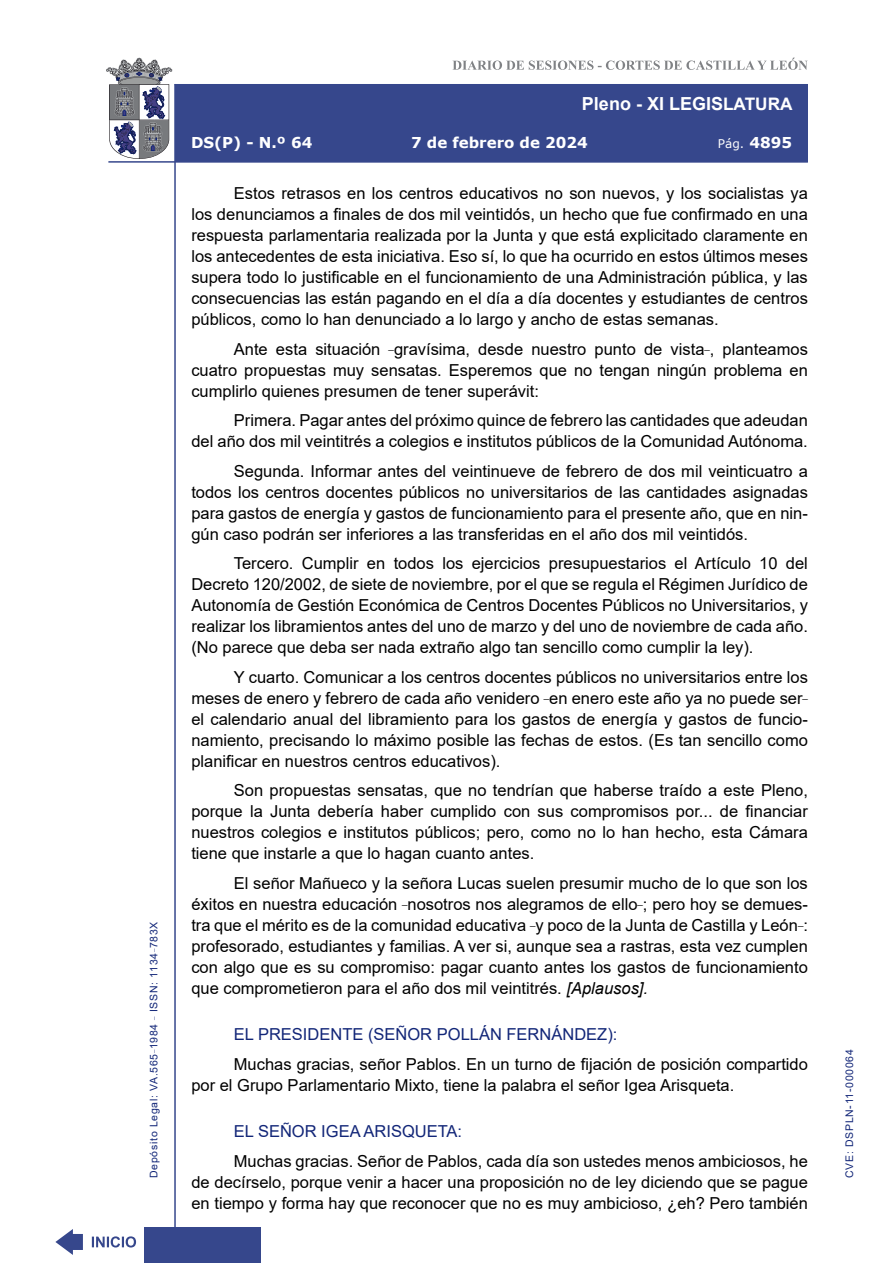
<style>
.page{position:relative;width:893px;height:1263px;background:#fff}
.page>*{position:absolute;margin:0;border:0;box-sizing:border-box;transform-origin:0 0}
.t1{font:700 18px "Arial";color:#fff}
.t2{font:16.5px/21px "Arial";color:#000;text-align:justify}
.Orador{font:16.5px "Arial";color:#122678}
.t3{font:700 15px "Verdana";color:#fff}
.t4{font:12px "Verdana";color:#fff}
.t5{font:10.5px "Arial";letter-spacing:.065em;color:#122678}
.s1{font-size:17.25px}
.s2{font-weight:700;font-size:15px}
.s3{font-style:italic}
</style>
<div class="page">
<svg style="left:452px;top:58px;width:356px;height:12px"></svg>
<hr style="left:174px;top:84px;width:2px;height:1179px;background:#36478c">
<div style="left:144px;top:1227px;width:117px;height:36px;background:#36478c"></div>
<div style="left:175px;top:84px;width:633px;height:78px;background:#36478c"></div>
<hr style="left:108px;top:161px;width:700px;height:2px;background:#36478c">
<svg style="left:92px;top:1236px;width:44px;height:11px"></svg>
<svg style="left:55px;top:1229px;width:28px;height:26px"></svg>
<svg style="left:106px;top:58px;width:66px;height:101px"></svg>
<p class="t5" style="left:146px;top:1178px;width:258px;rotate:-90deg">Depósito Legal: VA.565<sup>_</sup>1984 <sup>_</sup> ISSN: 1134<sup>_</sup>783X</p>
<p class="t1" style="left:582px;top:91px;width:212px">Pleno - XI LEGIS<span class="s1">LATURA</span></p>
<p class="t3" style="left:191px;top:132px;width:123px">DS(P) - N.º 64</p>
<p class="t3" style="left:411px;top:132px;width:178px">7 de febrero de 2024</p>
<p class="t4" style="left:718px;top:135px;width:76px">Pág. <span class="s2">4895</span></p>
<p class="t2" style="left:191px;top:183px;width:618px;text-indent:43px">Estos retrasos en los centros educativos no son nuevos, y los socialistas ya los denunciamos a finales de dos mil veintidós, un hecho que fue confirmado en una respuesta parlamentaria realizada por la Junta y que está explicitado claramente en los antecedentes de esta iniciativa. Eso sí, lo que ha ocurrido en estos últimos meses supera todo lo justificable en el funcionamiento de una Administración pública, y las consecuencias las están pagando en el día a día docentes y estudiantes de centros públicos, como lo han denunciado a lo largo y ancho de estas semanas.</p>
<p class="t2" style="left:191px;top:338px;width:618px;text-indent:43px">Ante esta situación <sup>_</sup>gravísima, desde nuestro punto de vista<sup>_</sup>, planteamos cuatro propuestas muy sensatas. Esperemos que no tengan ningún problema en cumplirlo quienes presumen de tener superávit:</p>
<p class="t2" style="left:191px;top:410px;width:618px;text-align:right">Primera. Pagar antes del próximo quince de febrero las cantidades que adeudan<br>del año dos mil veintitrés a colegios e institutos públicos de la Comunidad Autónoma.</p>
<p class="t2" style="left:191px;top:460px;width:618px;text-indent:43px">Segunda. Informar antes del veintinueve de febrero de dos mil veinticuatro a todos los centros docentes públicos no universitarios de las cantidades asignadas para gastos de energía y gastos de funcionamiento para el presente año, que en nin&shy;gún caso podrán ser inferiores a las transferidas en el año dos mil veintidós.</p>
<p class="t2" style="left:191px;top:553px;width:618px;text-indent:43px">Tercero. Cumplir en todos los ejercicios presupuestarios el Artículo 10 del Decreto 120/2002, de siete de noviembre, por el que se regula el Régimen Jurídico de Autonomía de Gestión Económica de Centros Docentes Públicos no Universitarios, y realizar los libramientos antes del uno de marzo y del uno de noviembre de cada año. (No parece que deba ser nada extraño algo tan sencillo como cumplir la ley).</p>
<p class="t2" style="left:191px;top:666px;width:618px;text-indent:43px">Y cuarto. Comunicar a los centros docentes públicos no universitarios entre los meses de enero y febrero de cada año venidero <sup>_</sup>en enero este año ya no puede ser<sup>_ </sup>el calendario anual del libramiento para los gastos de energía y gastos de funcio&shy;namiento, precisando lo máximo posible las fechas de estos. (Es tan sencillo como planificar en nuestros centros educativos).</p>
<p class="t2" style="left:191px;top:780px;width:618px;text-indent:43px">Son propuestas sensatas, que no tendrían que haberse traído a este Pleno, porque la Junta debería haber cumplido con sus compromisos por... de financiar nuestros colegios e institutos públicos; pero, como no lo han hecho, esta Cámara tiene que instarle a que lo hagan cuanto antes.</p>
<p class="t2" style="left:191px;top:872px;width:618px;text-indent:43px">El señor Mañueco y la señora Lucas suelen presumir mucho de lo que son los éxitos en nuestra educación <sup>_</sup>nosotros nos alegramos de ello<sup>_</sup>; pero hoy se demues&shy;tra que el mérito es de la comunidad educativa <sup>_</sup>y poco de la Junta de Castilla y León<sup>_</sup>: profesorado, estudiantes y familias. A ver si, aunque sea a rastras, esta vez cumplen con algo que es su compromiso: pagar cuanto antes los gastos de funcionamiento que comprometieron para el año dos mil veintitrés. <span class="s3">[Aplausos].</span></p>
<p class="Orador" style="left:234px;top:1023px;width:385px">EL PRESIDENTE (SEÑOR POLLÁN FERNÁNDEZ):</p>
<p class="t2" style="left:191px;top:1053px;width:618px;text-indent:43px">Muchas gracias, señor Pablos. En un turno de fijación de posición compartido por el Grupo Parlamentario Mixto, tiene la palabra el señor Igea Arisqueta.</p>
<p class="Orador" style="left:234px;top:1120px;width:230px">EL SEÑOR IGEA ARISQUETA:</p>
<p class="t2" style="left:191px;top:1150px;width:618px;text-indent:43px">Muchas gracias. Señor de Pablos, cada día son ustedes menos ambiciosos, he de decírselo, porque venir a hacer una proposición no de ley diciendo que se pague en tiempo y forma hay que reconocer que no es muy ambicioso, ¿eh? Pero también</p>
<p class="t5" style="left:842px;top:1178px;width:130px;rotate:-90deg">CVE: DSPLN-11-000064</p>
</div>
